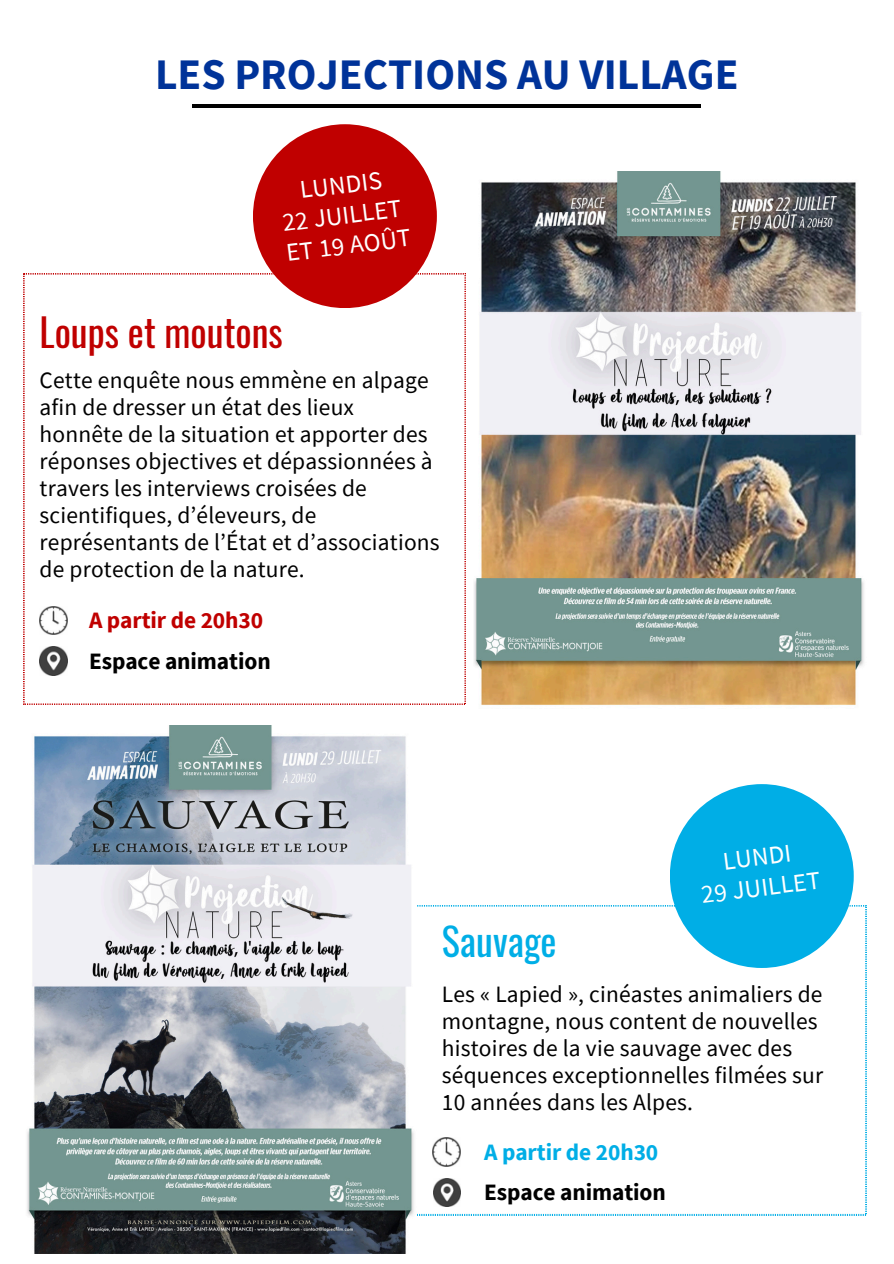
<style>
.page{position:relative;width:894px;height:1264px;background:#fff}
.page>*{position:absolute;margin:0;border:0;box-sizing:border-box;transform-origin:0 0}
.t1{font:700 43.5px "Source Sans Pro";color:#039}
.t2{font:38.25px "Oswald";color:#c00000}
.t3{font:38.25px "Oswald";color:#00aee6}
.t4{font:25.5px/30.5px "Source Sans Pro";color:#fff;text-align:center}
.t5{font:23.4px/27px "Source Sans Pro";letter-spacing:.01em;color:#000}
.t6{font:700 23.4px "Source Sans Pro";letter-spacing:-.005em;color:#000}
.t7{font:700 23.4px "Source Sans Pro";letter-spacing:-.005em;color:#c00000}
.t8{font:700 23.4px "Source Sans Pro";letter-spacing:-.005em;color:#00aee6}
</style>
<div class="page">
<svg style="left:24px;top:273px;width:441px;height:431px"></svg>
<img style="left:40px;top:607px;width:28px;height:28px">
<div style="left:253px;top:124px;width:184px;height:184px;background:#c00000;border-radius:50%"></div>
<hr style="left:192px;top:104px;width:509px;height:4px;background:#000">
<img style="left:40px;top:647px;width:27px;height:28px">
<img style="left:474px;top:171px;width:390px;height:534px">
<svg style="left:417px;top:905px;width:449px;height:309px"></svg>
<img style="left:432px;top:1137px;width:28px;height:28px">
<div style="left:669px;top:784px;width:184px;height:184px;background:#00aee6;border-radius:50%"></div>
<img style="left:433px;top:1178px;width:27px;height:28px">
<img style="left:27px;top:725px;width:387px;height:528px">
<h2 class="t1" style="left:155px;top:46px;width:585px">LES PROJECTIONS AU VILLAGE</h2>
<p class="t4" style="left:277px;top:177px;width:127px;rotate:-7deg">LUNDIS<br>22 JUILLET<br>ET 19 AOÛT</p>
<h4 class="t2" style="left:40px;top:302px;width:245px">Loups et moutons</h4>
<h4 class="t5" style="left:40px;top:366px;width:401px">Cette enquête nous emmène en alpage afin de dresser un état des lieux honnête de la situation et apporter des réponses objectives et dépassionnées à travers les interviews croisées de scientifiques, d’éleveurs, de représentants de l’État et d’associations de protection de la nature.</h4>
<h3 class="t7" style="left:89px;top:605px;width:176px">A partir de 20h30</h3>
<p class="t6" style="left:89px;top:646px;width:183px">Espace animation</p>
<p class="t3" style="left:441px;top:911px;width:116px">Sauvage</p>
<p class="t4" style="left:695px;top:848px;width:121px;rotate:-7deg">LUNDI<br>29 JUILLET</p>
<p class="t5" style="left:441px;top:980px;width:383px">Les « Lapied », cinéastes animaliers de montagne, nous content de nouvelles histoires de la vie sauvage avec des séquences exceptionnelles filmées sur 10 années dans les Alpes.</p>
<h4 class="t8" style="left:484px;top:1136px;width:176px">A partir de 20h30</h4>
<p class="t6" style="left:484px;top:1177px;width:183px">Espace animation</p>
</div>
